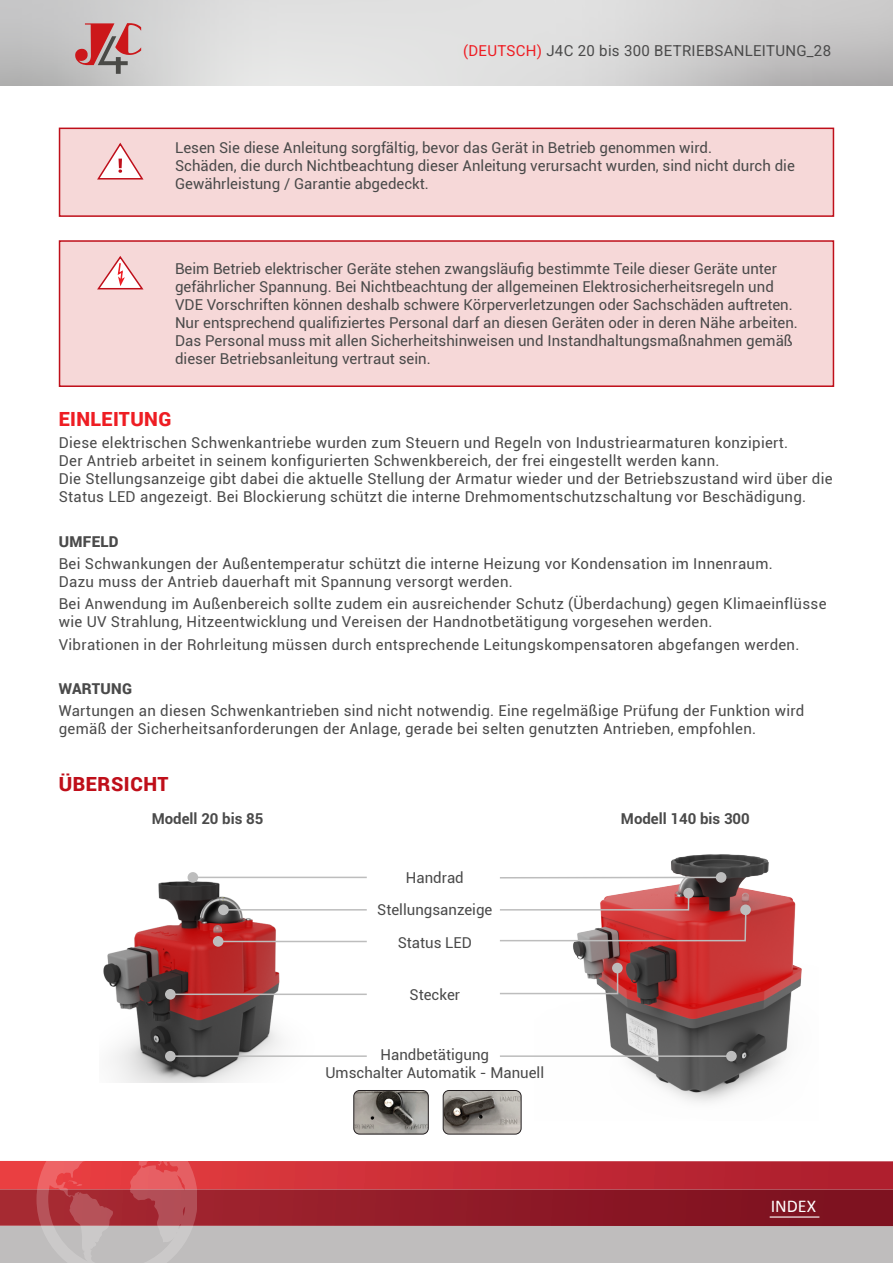
<style>
.page{position:relative;width:893px;height:1263px;background:#fff}
.page>*{position:absolute;margin:0;border:0;box-sizing:border-box;transform-origin:0 0}
.t1{font:900 19.5px "Roboto";letter-spacing:.02em;color:#ee1d23}
.t2{font:900 19.5px "Roboto";letter-spacing:.03em;color:#bf0f1a}
.t3{font:18px "Calibri";color:#fff}
.t4{font:15px/18px "Roboto";letter-spacing:.02em;color:#4a4a4a}
.t5{font:15px/18px "Roboto";color:#4a4a4a}
.t6{font:700 15px "Roboto";color:#4a4a4a}
.t7{font:900 15px "Roboto";letter-spacing:.02em;color:#4a4a4a}
.s1{color:#ee1d23}
</style>
<div class="page">
<svg style="left:0;top:1119px;width:893px;height:144px"></svg>
<hr style="left:770px;top:1216px;width:49px;height:1px;background:#fff">
<svg style="left:75px;top:23px;width:66px;height:51px;background:#bf898a"></svg>
<div style="left:60px;top:128px;width:773px;height:88px;background:#f6d8d8"></div>
<div style="left:59px;top:128px;width:775px;height:89px;border:2px solid #bf0f1a"></div>
<svg style="left:97px;top:142px;width:47px;height:38px"></svg>
<div style="left:60px;top:241px;width:773px;height:145px;background:#f6d8d8"></div>
<div style="left:59px;top:240px;width:775px;height:147px;border:2px solid #bf0f1a"></div>
<svg style="left:97px;top:256px;width:47px;height:34px"></svg>
<img style="left:354px;top:1090px;width:74px;height:44px">
<div style="left:354px;top:1090px;width:75px;height:44px;border:1px solid #231f20;border-radius:6px"></div>
<img style="left:443px;top:1090px;width:78px;height:44px">
<div style="left:443px;top:1090px;width:78px;height:44px;border:1px solid #231f20;border-radius:6px"></div>
<img style="left:103px;top:872px;width:212px;height:210px">
<img style="left:534px;top:854px;width:284px;height:266px">
<div style="left:165px;top:1051px;width:11px;height:10px;background:#bdbdbd;border-radius:50%"></div>
<hr style="left:170px;top:1055px;width:197px;height:2px;background:#bdbdbd">
<div style="left:188px;top:872px;width:10px;height:11px;background:#bdbdbd;border-radius:50%"></div>
<hr style="left:193px;top:877px;width:174px;height:1px;background:#bdbdbd">
<div style="left:726px;top:1051px;width:11px;height:10px;background:#bdbdbd;border-radius:50%"></div>
<hr style="left:500px;top:1055px;width:231px;height:2px;background:#bdbdbd">
<div style="left:218px;top:904px;width:11px;height:11px;background:#bdbdbd;border-radius:50%"></div>
<hr style="left:223px;top:909px;width:144px;height:1px;background:#bdbdbd">
<div style="left:683px;top:888px;width:11px;height:10px;background:#bdbdbd;border-radius:50%"></div>
<hr style="left:500px;top:877px;width:221px;height:1px;background:#bdbdbd">
<div style="left:716px;top:872px;width:10px;height:11px;background:#bdbdbd;border-radius:50%"></div>
<div style="left:165px;top:989px;width:11px;height:11px;background:#bdbdbd;border-radius:50%"></div>
<hr style="left:165px;top:993px;width:202px;height:2px;background:#bdbdbd">
<div style="left:612px;top:963px;width:11px;height:10px;background:#bdbdbd;border-radius:50%"></div>
<svg style="left:500px;top:965px;width:119px;height:30px"></svg>
<div style="left:740px;top:904px;width:11px;height:11px;background:#bdbdbd;border-radius:50%"></div>
<svg style="left:500px;top:892px;width:247px;height:50px"></svg>
<div style="left:213px;top:936px;width:10px;height:11px;background:#bdbdbd;border-radius:50%"></div>
<svg style="left:217px;top:935px;width:150px;height:8px"></svg>
<p class="t4" style="left:463px;top:41px;width:370px"><span class="s1">(DEUTSCH)</span> J4C 20 bis 300 BETRIEBSANLEITUNG_28</p>
<p class="t5" style="left:175px;top:138px;width:621px">Lesen Sie diese Anleitung sorgfältig, bevor das Gerät in Betrieb genommen wird.<br>Schäden, die durch Nichtbeachtung dieser Anleitung verursacht wurden, sind nicht durch die<br>Gewährleistung / Garantie abgedeckt.</p>
<p class="t5" style="left:175px;top:259px;width:624px">Beim Betrieb elektrischer Geräte stehen zwangsläufig bestimmte Teile dieser Geräte unter gefährlicher Spannung. Bei Nichtbeachtung der allgemeinen Elektrosicherheitsregeln und VDE Vorschriften können deshalb schwere Körperverletzungen oder Sachschäden auftreten.<br>Nur entsprechend qualifiziertes Personal darf an diesen Geräten oder in deren Nähe arbeiten.<br>Das Personal muss mit allen Sicherheitshinweisen und Instandhaltungsmaßnahmen gemäß dieser Betriebsanleitung vertraut sein.</p>
<h2 class="t1" style="left:59px;top:405px;width:114px">EINLEITUNG</h2>
<h2 class="t4" style="left:59px;top:433px;width:775px">Diese elektrischen Schwenkantriebe wurden zum Steuern und Regeln von Industriearmaturen konzipiert.<br>Der Antrieb arbeitet in seinem konfigurierten Schwenkbereich, der frei eingestellt werden kann.<br>Die Stellungsanzeige gibt dabei die aktuelle Stellung der Armatur wieder und der Betriebszustand wird über die Status LED angezeigt. Bei Blockierung schützt die interne Drehmomentschutzschaltung vor Beschädigung.</h2>
<h2 class="t7" style="left:59px;top:531px;width:61px">UMFELD</h2>
<h2 class="t4" style="left:59px;top:554px;width:715px">Bei Schwankungen der Außentemperatur schützt die interne Heizung vor Kondensation im Innenraum.<br>Dazu muss der Antrieb dauerhaft mit Spannung versorgt werden.</h2>
<h2 class="t4" style="left:59px;top:594px;width:769px">Bei Anwendung im Außenbereich sollte zudem ein ausreichender Schutz (Überdachung) gegen Klimaeinflüsse wie UV Strahlung, Hitzeentwicklung und Vereisen der Handnotbetätigung vorgesehen werden.</h2>
<h2 class="t4" style="left:59px;top:635px;width:742px">Vibrationen in der Rohrleitung müssen durch entsprechende Leitungskompensatoren abgefangen werden.</h2>
<h2 class="t7" style="left:59px;top:678px;width:75px">WARTUNG</h2>
<h2 class="t4" style="left:59px;top:701px;width:747px">Wartungen an diesen Schwenkantrieben sind nicht notwendig. Eine regelmäßige Prüfung der Funktion wird gemäß der Sicherheitsanforderungen der Anlage, gerade bei selten genutzten Antrieben, empfohlen.</h2>
<p class="t2" style="left:59px;top:770px;width:111px">ÜBERSICHT</p>
<p class="t6" style="left:152px;top:808px;width:113px">Modell 20 bis 85</p>
<p class="t6" style="left:621px;top:808px;width:130px">Modell 140 bis 300</p>
<p class="t5" style="left:406px;top:868px;width:59px">Handrad</p>
<p class="t5" style="left:377px;top:900px;width:117px">Stellungsanzeige</p>
<p class="t5" style="left:398px;top:933px;width:76px">Status LED</p>
<p class="t5" style="left:410px;top:985px;width:52px">Stecker</p>
<p class="t5" style="left:381px;top:1045px;width:110px">Handbetätigung</p>
<p class="t5" style="left:325px;top:1063px;width:220px">Umschalter Automatik - Manuell</p>
<p class="t3" style="left:771px;top:1194px;width:47px">INDEX</p>
</div>
